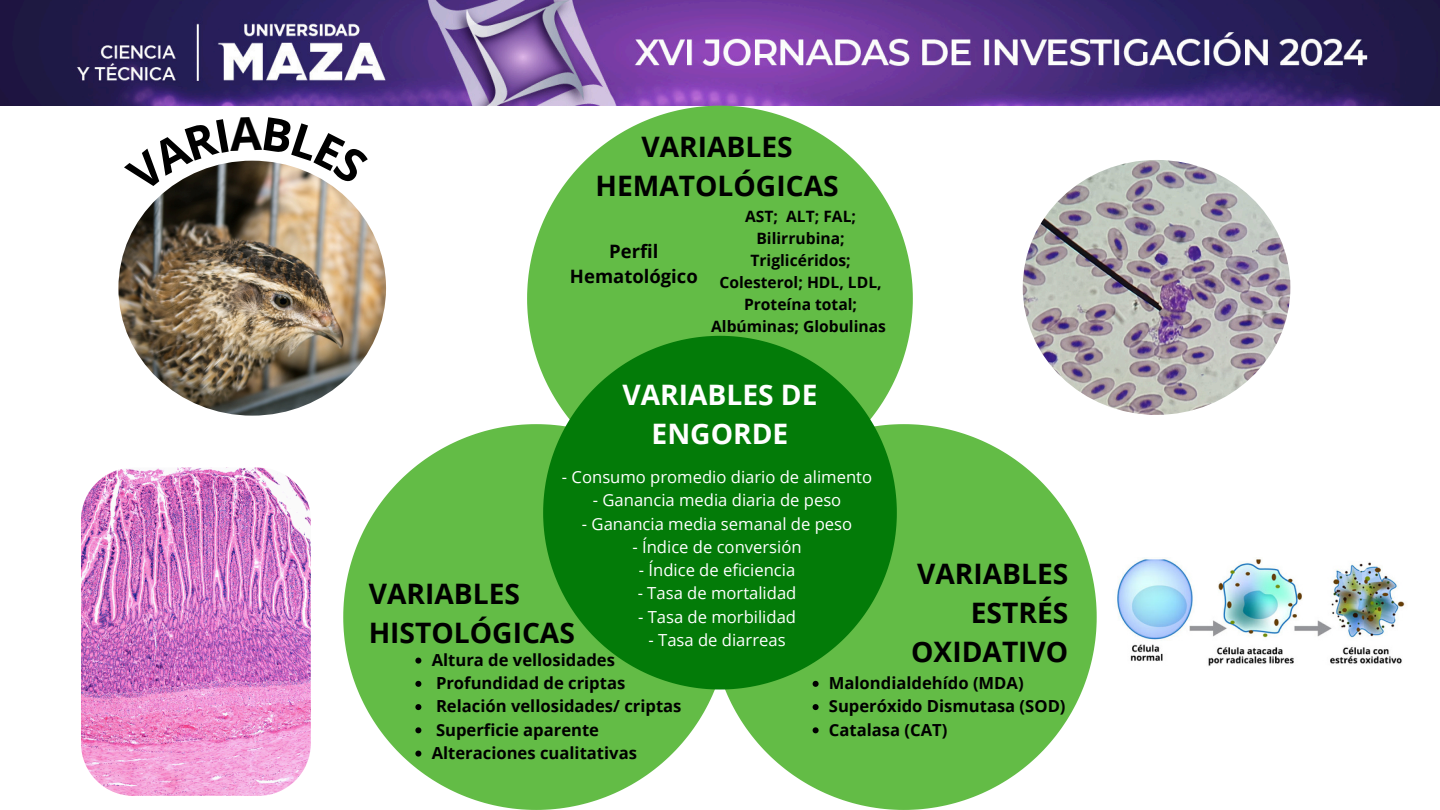
<style>
.page{position:relative;width:1440px;height:810px;background:#fff}
.page>*{position:absolute;margin:0;border:0;box-sizing:border-box;transform-origin:0 0}
.t1{font:700 28.2px/39px "Open Sans";color:#000;text-align:center}
.t2{font:700 28.2px/39px "Open Sans";color:#fff;text-align:center}
.t3{font:700 18.5px/25.5px "Open Sans";color:#000;text-align:center}
.t4{font:16.6px "Open Sans";color:#fff}
.t5{font:700 16.6px/23.2px "Open Sans";color:#000}
.t6{font:700 15.6px/21.9px "Open Sans";color:#000;text-align:center}
</style>
<div class="page">
<img style="left:0;top:0;width:1440px;height:106px">
<svg style="left:527px;top:106px;width:386px;height:269px;fill:#63bc46"></svg>
<svg style="left:729px;top:424px;width:368px;height:386px;fill:#63bc46"></svg>
<svg style="left:343px;top:424px;width:386px;height:386px;fill:#63bc46"></svg>
<svg style="left:543px;top:336px;width:354px;height:354px;background:#198917"></svg>
<img style="left:118px;top:161px;width:268px;height:255px;border-radius:50%">
<img style="left:81px;top:468px;width:230px;height:328px;border-radius:53px">
<img style="left:1117px;top:558px;width:288px;height:108px">
<svg style="left:415px;top:658px;width:6px;height:6px"></svg>
<svg style="left:415px;top:681px;width:6px;height:6px"></svg>
<svg style="left:415px;top:704px;width:6px;height:6px"></svg>
<svg style="left:415px;top:727px;width:6px;height:6px"></svg>
<svg style="left:415px;top:751px;width:6px;height:6px"></svg>
<svg style="left:813px;top:681px;width:6px;height:6px"></svg>
<svg style="left:813px;top:704px;width:6px;height:6px"></svg>
<svg style="left:813px;top:727px;width:6px;height:6px"></svg>
<img style="left:1023px;top:160px;width:267px;height:255px;border-radius:50%">
<svg style="left:163px;top:160px;width:178px;height:33px"></svg>
<p class="t1" style="left:596px;top:126px;width:245px">VARIABLES<br>HEMATOLÓGICAS</p>
<p class="t3" style="left:570px;top:238px;width:129px">Perfil<br>Hematológico</p>
<p class="t6" style="left:711px;top:205px;width:176px">AST; ALT; FAL;<br>Bilirrubina;<br>Triglicéridos;<br>Colesterol; HDL, LDL,<br>Proteína total;<br>Albúminas; Globulinas</p>
<p class="t2" style="left:622px;top:375px;width:197px">VARIABLES DE<br>ENGORDE</p>
<p class="t4" style="left:562px;top:465px;width:312px">- Consumo promedio diario de alimento</p>
<h2 class="t4" style="left:593px;top:489px;width:250px">- Ganancia media diaria de peso</h2>
<h2 class="t4" style="left:582px;top:512px;width:272px">- Ganancia media semanal de peso</h2>
<p class="t4" style="left:632px;top:535px;width:171px">- Índice de conversión</p>
<p class="t4" style="left:639px;top:558px;width:158px">- Índice de eficiencia</p>
<p class="t4" style="left:638px;top:582px;width:160px">- Tasa de mortalidad</p>
<p class="t4" style="left:638px;top:605px;width:160px">- Tasa de morbilidad</p>
<p class="t4" style="left:649px;top:628px;width:139px">- Tasa de diarreas</p>
<p class="t1" style="left:917px;top:554px;width:153px;text-align:right">VARIABLES<br>ESTRÉS</p>
<p class="t1" style="left:369px;top:574px;width:208px;text-align:left">VARIABLES<br>HISTOLÓGICAS</p>
<p class="t5" style="left:432px;top:648px;width:185px">Altura de vellosidades</p>
<p class="t1" style="left:911px;top:632px;width:159px">OXIDATIVO</p>
<p class="t5" style="left:436px;top:671px;width:191px">Profundidad de criptas</p>
<p class="t5" style="left:436px;top:694px;width:247px">Relación vellosidades/ criptas</p>
<p class="t5" style="left:432px;top:718px;width:207px">Superficie aparente<br>Alteraciones cualitativas</p>
<p class="t5" style="left:829px;top:671px;width:238px">Malondialdehído (MDA)<br>Superóxido Dismutasa (SOD)<br>Catalasa (CAT)</p>
</div>
